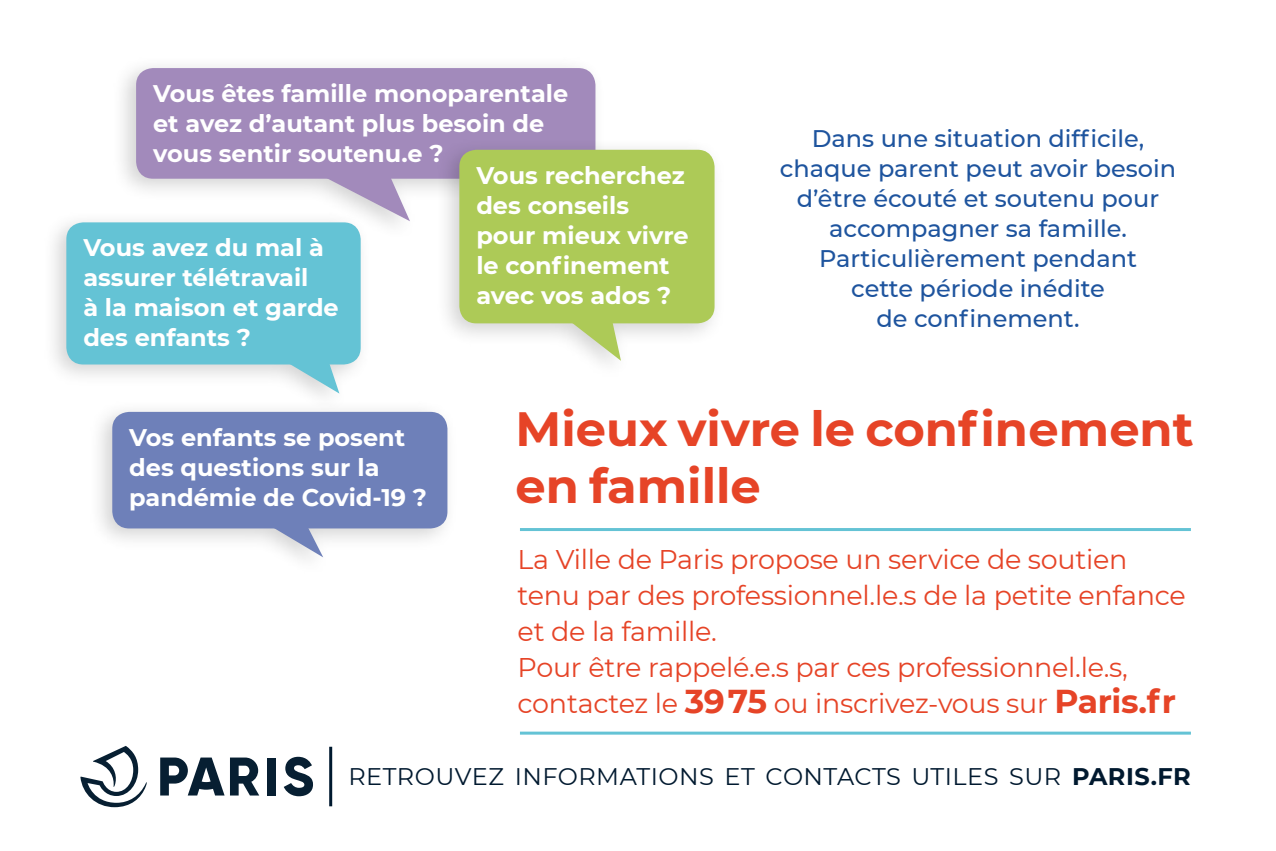
<style>
.page{position:relative;width:1276px;height:851px;background:#fff}
.page>*{position:absolute;margin:0;border:0;box-sizing:border-box;transform-origin:0 0}
.t1{font:700 48px/57px "Montserrat";color:#e64427}
.t2{font:27px/36px "Montserrat";letter-spacing:-.01em;color:#e64427}
.t3{font:700 24px/30px "Montserrat";color:#fff}
.t4{font:500 24px/30px "Montserrat";color:#1e549e;text-align:center}
.t5{font:24px "Montserrat";letter-spacing:.02em;color:#00192f}
.s1{font-weight:700;font-size:33px}
.s2{font-weight:700}
</style>
<div class="page">
<div style="left:111px;top:55px;width:496px;height:187px;background:#000;opacity:.18"></div>
<div style="left:136px;top:68px;width:459px;height:111px;background:#a28abb;border-radius:17px"></div>
<svg style="left:311px;top:178px;width:99px;height:43px"></svg>
<div style="left:42px;top:210px;width:330px;height:205px;background:#000;opacity:.18"></div>
<div style="left:66px;top:222px;width:295px;height:142px;background:#64c3d5;border-radius:17px"></div>
<svg style="left:266px;top:364px;width:73px;height:29px"></svg>
<div style="left:88px;top:399px;width:371px;height:179px;background:#000;opacity:.18"></div>
<div style="left:112px;top:412px;width:335px;height:116px;background:#6e80b9;border-radius:17px"></div>
<svg style="left:250px;top:528px;width:73px;height:29px"></svg>
<div style="left:435px;top:137px;width:291px;height:244px;background:#000;opacity:.18"></div>
<div style="left:459px;top:150px;width:255px;height:173px;background:#adca57;border-radius:17px"></div>
<svg style="left:556px;top:323px;width:65px;height:38px"></svg>
<hr style="left:520px;top:731px;width:671px;height:3px;background:#64c3d5">
<hr style="left:520px;top:528px;width:671px;height:3px;background:#64c3d5">
<div style="left:267px;top:757px;width:9px;height:38px;background:#071f32"></div>
<svg style="left:160px;top:757px;width:99px;height:38px"></svg>
<svg style="left:284px;top:756px;width:29px;height:40px"></svg>
<svg style="left:80px;top:746px;width:67px;height:61px"></svg>
<hr style="left:329px;top:746px;width:3px;height:60px;background:#00192f">
<p class="t3" style="left:153px;top:77px;width:416px">Vous êtes famille monoparentale et avez d’autant plus besoin de vous sentir soutenu.e ?</p>
<p class="t3" style="left:83px;top:231px;width:257px">Vous avez du mal à assurer télétravail<br>à la maison et garde des enfants ?</p>
<p class="t3" style="left:476px;top:159px;width:214px">Vous recherchez des conseils pour mieux vivre le confinement avec vos ados ?</p>
<p class="t4" style="left:780px;top:122px;width:398px">Dans une situation difficile, chaque parent peut avoir besoin d’être écouté et soutenu pour accompagner sa famille.<br>Particulièrement pendant<br>cette période inédite<br>de confinement.</p>
<p class="t3" style="left:129px;top:421px;width:299px">Vos enfants se posent des questions sur la pandémie de Covid-19 ?</p>
<h1 class="t1" style="left:515px;top:398px;width:679px">Mieux vivre le confinement en famille</h1>
<p class="t2" style="left:517px;top:540px;width:670px">La Ville de Paris propose un service de soutien tenu par des professionnel.le.s de la petite enfance et de la famille.<br>Pour être rappelé.e.s par ces professionnel.le.s, contactez le <span class="s1">3975</span> ou inscrivez-vous sur <span class="s1">Paris.fr</span></p>
<p class="t5" style="left:348px;top:759px;width:844px">Retrouvez infor mations et contacts utiles sur <span class="s2">paris.fr</span></p>
</div>
